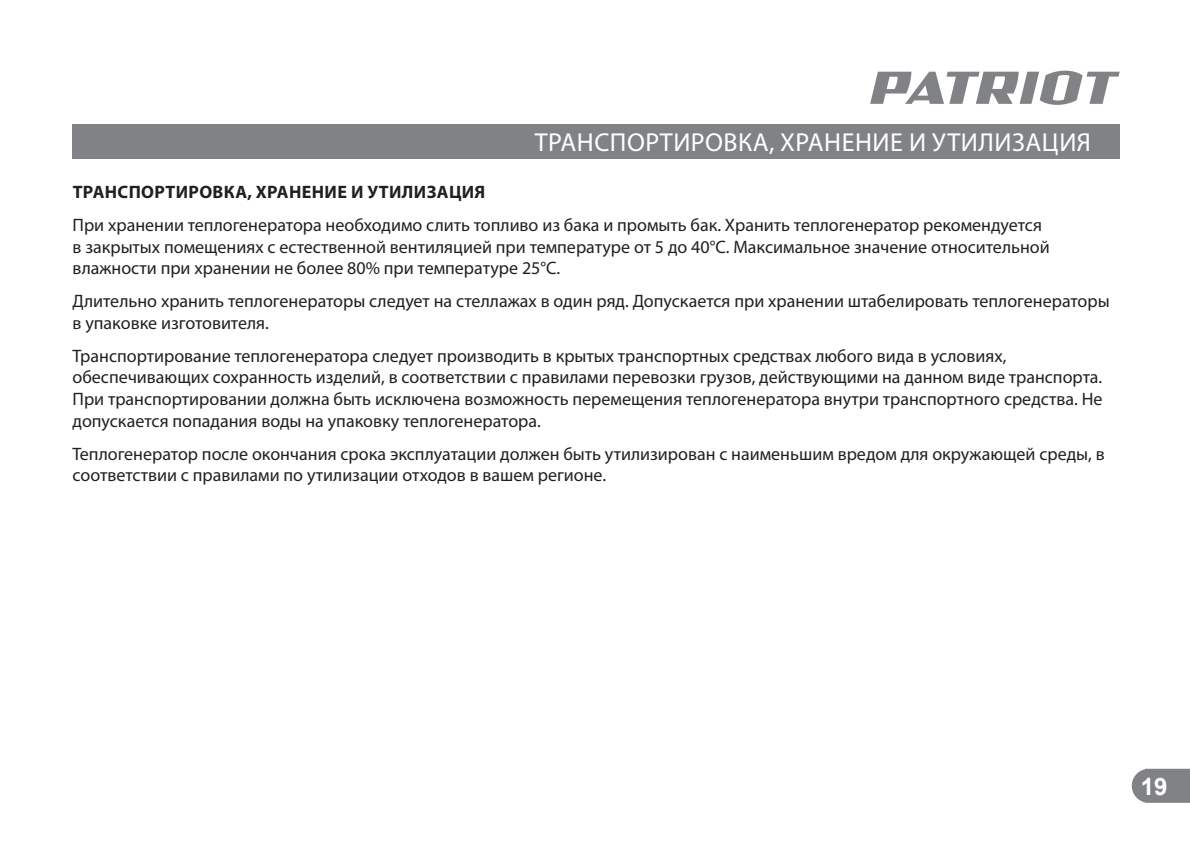
<style>
.page{position:relative;width:1190px;height:841px;background:#fff}
.page>*{position:absolute;margin:0;border:0;box-sizing:border-box;transform-origin:0 0}
.t1{font:26px "Myriad Pro";letter-spacing:.02em;color:#fff}
.t2{font:700 24px "Arial";color:#fff}
.t3{font:18px/21.6px "Myriad Pro";color:#231f20}
.t4{font:700 18px "Myriad Pro";letter-spacing:.02em;color:#231f20}
</style>
<div class="page">
<div style="left:73px;top:124px;width:1046px;height:34px;background:#808285"></div>
<svg style="left:1131px;top:768px;width:58px;height:34px;background:#8b8d90"></svg>
<svg style="left:870px;top:71px;width:249px;height:34px"></svg>
<h1 class="t1" style="left:535px;top:126px;width:558px">ТРАНСПОРТИРОВКА, ХРАНЕНИЕ И УТИЛИЗАЦИЯ</h1>
<p class="t4" style="left:73px;top:182px;width:414px">ТРАНСПОРТИРОВКА, ХРАНЕНИЕ И УТИЛИЗАЦИЯ</p>
<p class="t3" style="left:73px;top:214px;width:978px">При хранении теплогенератора необходимо слить топливо из бака и промыть бак. Хранить теплогенератор рекомендуется в закрытых помещениях с естественной вентиляцией при температуре от 5 до 40°С. Максимальное значение относительной влажности при хранении не более 80% при температуре 25°С.</p>
<p class="t3" style="left:73px;top:290px;width:1038px">Длительно хранить теплогенераторы следует на стеллажах в один ряд. Допускается при хранении штабелировать теплогенераторы в упаковке изготовителя.</p>
<p class="t3" style="left:73px;top:344px;width:1031px">Транспортирование теплогенератора следует производить в крытых транспортных средствах любого вида в условиях, обеспечивающих сохранность изделий, в соответствии с правилами перевозки грузов, действующими на данном виде транспорта.<br>При транспортировании должна быть исключена возможность перемещения теплогенератора внутри транспортного средства. Не допускается попадания воды на упаковку теплогенератора.</p>
<p class="t3" style="left:73px;top:442px;width:1033px">Теплогенератор после окончания срока эксплуатации должен быть утилизирован с наименьшим вредом для окружающей среды, в соответствии с правилами по утилизации отходов в вашем регионе.</p>
<h2 class="t2" style="left:1140px;top:769px;width:28px">19</h2>
</div>
